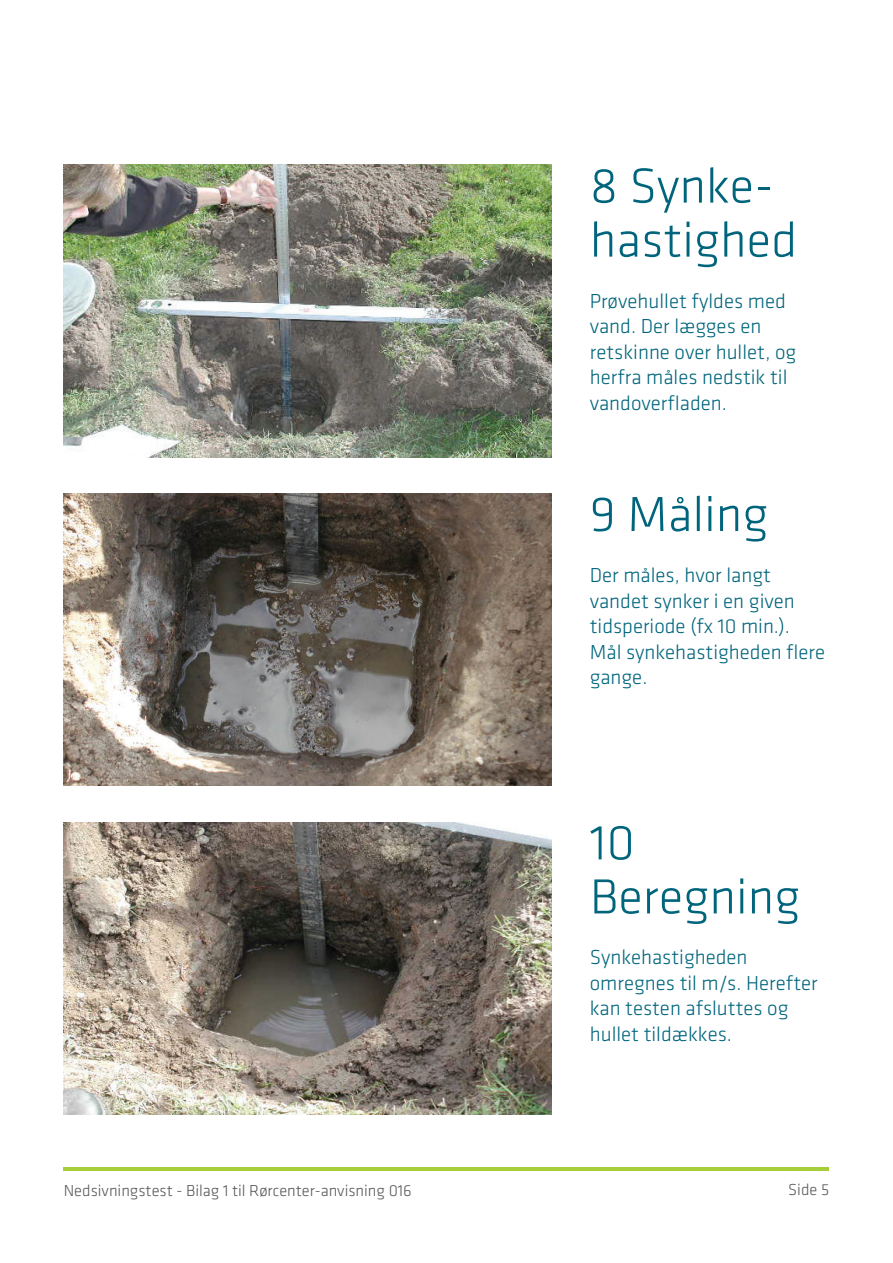
<style>
.page{position:relative;width:893px;height:1263px;background:#fff}
.page>*{position:absolute;margin:0;border:0;box-sizing:border-box;transform-origin:0 0}
.t1{font:300 51px/54px "Klavika Basic";color:#00657c}
.t2{font:300 21px/25.5px "Klavika Basic";color:#00657c}
.t3{font:300 16.5px "Klavika Basic";color:#57585a}
</style>
<div class="page">
<hr style="left:64px;top:1167px;width:765px;height:3px;background:#a6ce39">
<img style="left:64px;top:164px;width:488px;height:293px">
<img style="left:64px;top:493px;width:488px;height:293px">
<img style="left:64px;top:823px;width:488px;height:291px">
<h1 class="t1" style="left:590px;top:158px;width:209px">8 Synke&shy;hastighed</h1>
<p class="t2" style="left:590px;top:288px;width:208px">Prøvehullet fyldes med vand. Der lægges en retskinne over hullet, og herfra måles nedstik til vandoverfladen.</p>
<h1 class="t1" style="left:590px;top:487px;width:180px">9 Måling</h1>
<p class="t2" style="left:590px;top:562px;width:237px">Der måles, hvor langt vandet synker i en given tidsperiode (fx 10 min.).<br>Mål synkehastigheden flere gange.</p>
<h1 class="t1" style="left:590px;top:815px;width:212px">10<br>Beregning</h1>
<p class="t2" style="left:590px;top:944px;width:229px">Synkehastigheden omregnes til m/s. Herefter kan testen afsluttes og hullet tildækkes.</p>
<p class="t3" style="left:64px;top:1180px;width:350px">Nedsivningstest - Bilag 1 til Rørcenter-anvisning 016</p>
<p class="t3" style="left:788px;top:1179px;width:42px">Side 5</p>
</div>
